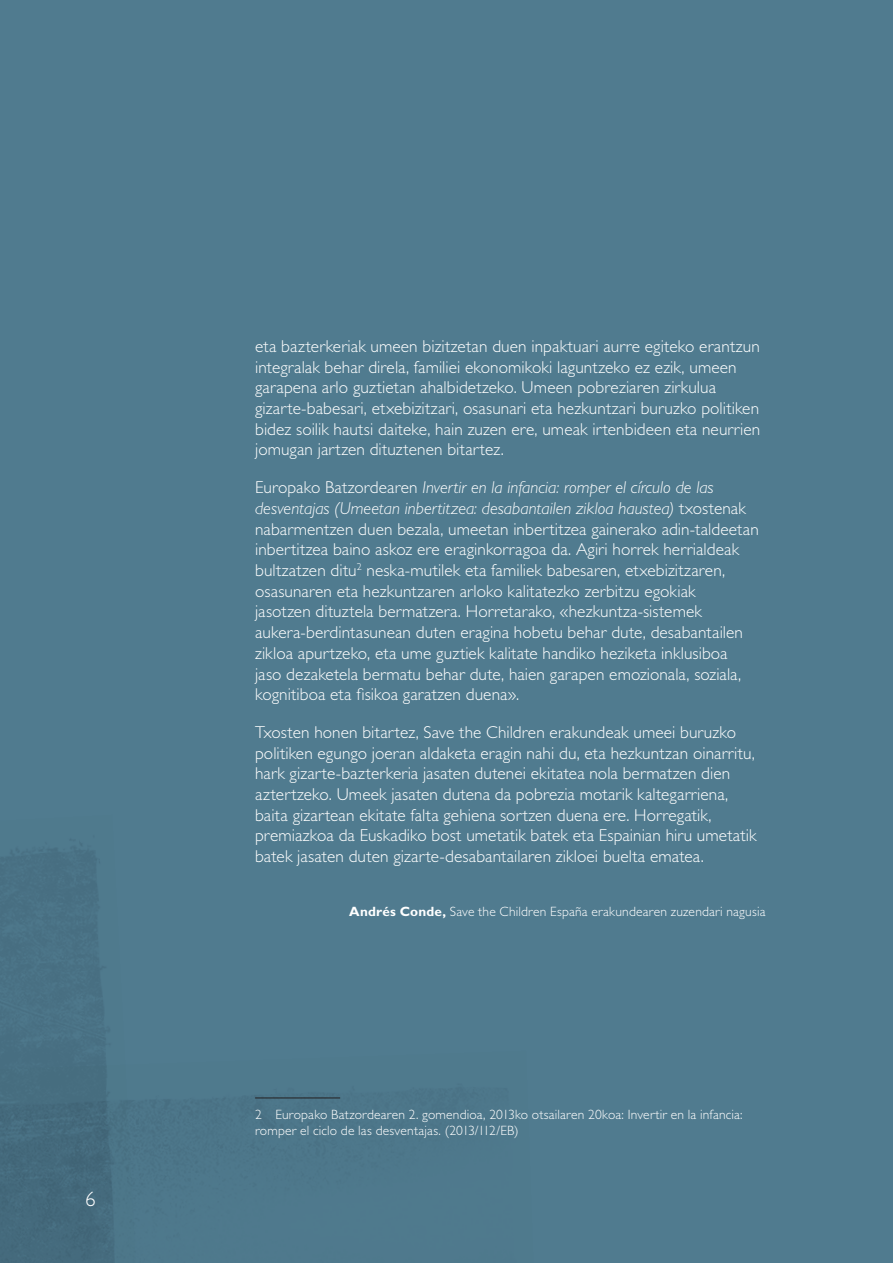
<style>
.page{position:relative;width:893px;height:1263px;background:#507b8f}
.page>*{position:absolute;margin:0;border:0;box-sizing:border-box;transform-origin:0 0}
.t1{font:300 21px "Gill Sans Std";color:#fff}
.t2{font:300 17.25px/20.7px "Gill Sans Std";letter-spacing:.01em;color:#fff}
.t3{font:300 13.5px/16.2px "Gill Sans Std";letter-spacing:.015em;color:#fff}
.s1{font-style:italic}
.s2{font-weight:700}
</style>
<div class="page">
<hr style="left:255px;top:1098px;width:85px;height:1px;background:#231f20">
<p class="t1" style="left:85px;top:1187px;width:12px">6</p>
<p class="t2" style="left:255px;top:336px;width:507px">eta bazterkeriak umeen bizitzetan duen inpaktuari aurre egiteko erantzun integralak behar direla, familiei ekonomikoki laguntzeko ez ezik, umeen garapena arlo guztietan ahalbidetzeko. Umeen pobreziaren zirkulua gizarte-babesari, etxebizitzari, osasunari eta hezkuntzari buruzko politiken bidez soilik hautsi daiteke, hain zuzen ere, umeak irtenbideen eta neurrien jomugan jartzen dituztenen bitartez.</p>
<p class="t2" style="left:255px;top:477px;width:505px">Europako Batzordearen <span class="s1">Invertir en la infancia: romper el círculo de las desventajas (Umeetan inbertitzea: desabantailen zikloa haustea)</span> txostenak nabarmentzen duen bezala, umeetan inbertitzea gainerako adin-taldeetan inbertitzea baino askoz ere eraginkorragoa da. Agiri horrek herrialdeak bultzatzen ditu<sup>2</sup> neska-mutilek eta familiek babesaren, etxebizitzaren, osasunaren eta hezkuntzaren arloko kalitatezko zerbitzu egokiak<br>jasotzen dituztela bermatzera. H orretarako, «hezkuntza-sistemek aukera-berdintasunean duten eragina hobetu behar dute, desabantailen zikloa apurtzeko, eta ume guztiek kalitate handiko heziketa inklusiboa<br>jaso dezaketela bermatu behar dute, haien garapen emozionala, soziala, kognitiboa eta fisikoa garatzen duena».</p>
<p class="t2" style="left:255px;top:722px;width:503px">Txosten honen bitartez, Save the Children erakundeak umeei buruzko politiken egungo joeran aldaketa eragin nahi du, eta hezkuntzan oinarritu, hark gizarte-bazterkeria jasaten dutenei ekitatea nola bermatzen dien aztertzeko. Umeek jasaten dutena da pobrezia motarik kaltegarriena, baita gizartean ekitate falta gehiena sortzen duena ere. H orregatik, premiazkoa da Euskadiko bost umetatik batek eta Espainian hiru umetatik batek jasaten duten gizarte-desabantailaren zikloei buelta ematea.</p>
<p class="t3" style="left:349px;top:903px;width:418px"><span class="s2">Andrés Conde,</span> Save the Children España erakundearen zuzendari nagusia</p>
<p class="t3" style="left:255px;top:1107px;width:489px">2 Europako Batzordearen 2. gomendioa, 2013ko otsailaren 20koa: I nvertir en la infancia: romper el ciclo de las desventajas. (2013/112/EB )</p>
</div>
